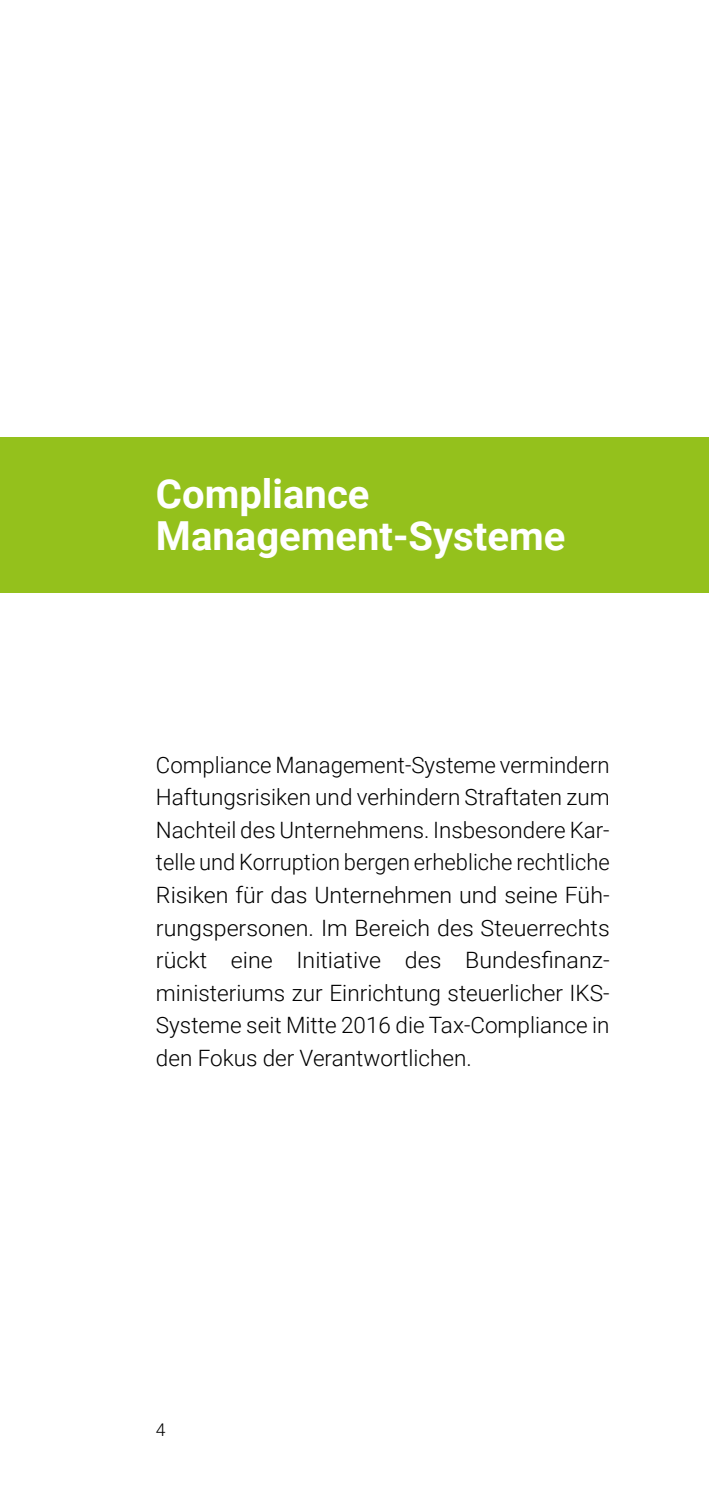
<style>
.page{position:relative;width:709px;height:1489px;background:#fff}
.page>*{position:absolute;margin:0;border:0;box-sizing:border-box;transform-origin:0 0}
.t1{font:700 40px/42.2px "Roboto";color:#fff}
.t2{font:300 22.5px/32.5px "Roboto";color:#000;text-align:justify}
.t3{font:300 17.5px "Roboto";color:#000}
</style>
<div class="page">
<div style="left:0;top:437px;width:709px;height:156px;background:#94c11c"></div>
<h1 class="t1" style="left:156px;top:471px;width:411px">Compliance<br>Management-Systeme</h1>
<p class="t2" style="left:156px;top:747px;width:455px">Compliance Management-Systeme vermindern Haftungsrisiken und verhindern Straftaten zum Nachteil des Unternehmens. Insbesondere Kar&shy;telle und Korruption bergen erhebliche rechtliche Risiken für das Unternehmen und seine Füh&shy;rungspersonen. Im Bereich des Steuerrechts rückt eine Initiative des Bundesfinanz&shy;ministeriums zur Einrichtung steuerlicher IKS-Systeme seit Mitte 2016 die Tax-Compliance in den Fokus der Verantwortlichen.</p>
<p class="t3" style="left:156px;top:1417px;width:11px">4</p>
</div>
